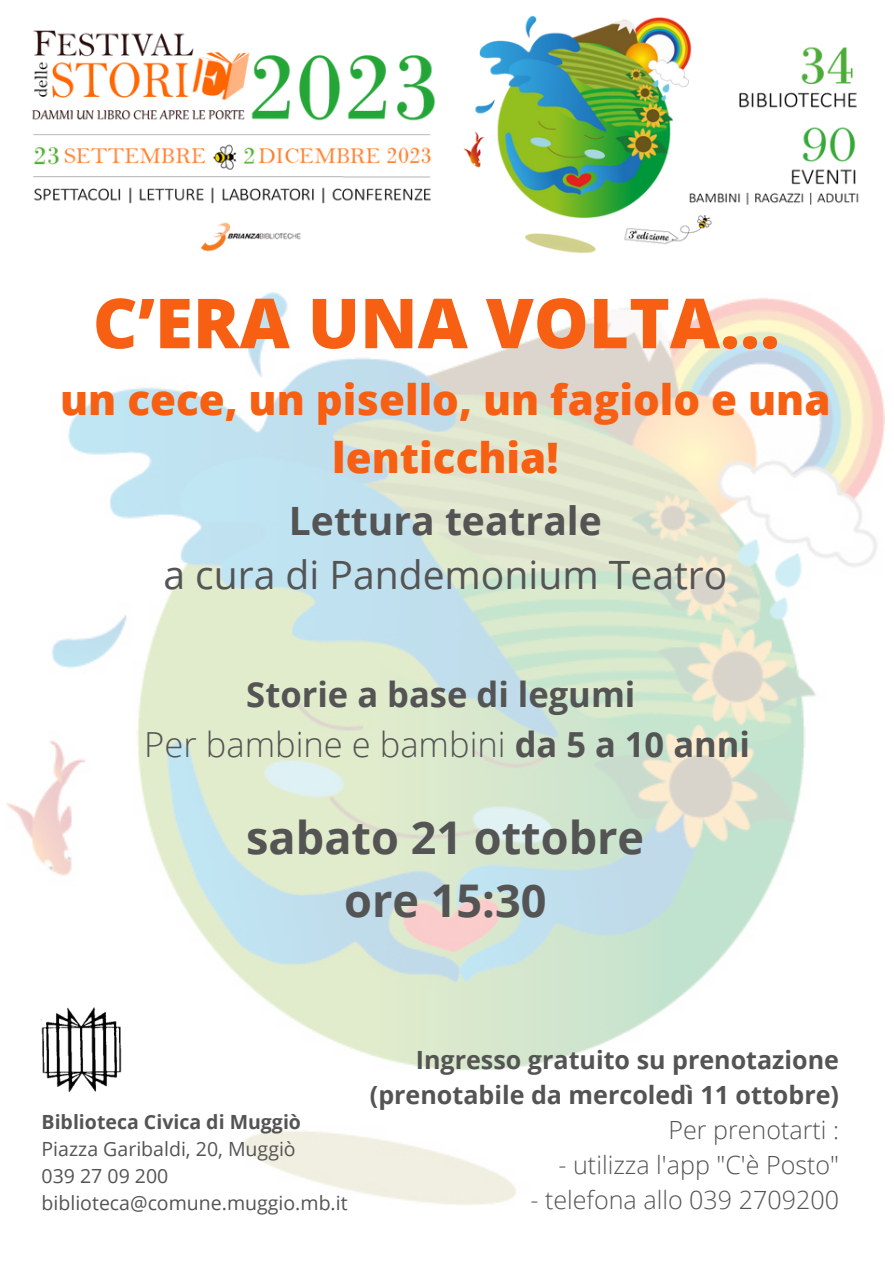
<style>
.page{position:relative;width:894px;height:1264px;background:#fff}
.page>*{position:absolute;margin:0;border:0;box-sizing:border-box;transform-origin:0 0}
.t1{font:800 69px "Open Sans";color:#f75f12}
.t2{font:700 45px "Open Sans";color:#545454}
.t3{font:800 42px/58.5px "Open Sans";color:#f75f12;text-align:center}
.t4{font:39px "Open Sans";color:#545454}
.t5{font:700 39px "Open Sans";color:#545454}
.t6{font:300 34.5px "Open Sans";color:#545454}
.t7{font:700 34.5px "Open Sans";color:#545454}
.t8{font:700 25.05px "Open Sans";color:#545454}
.t9{font:300 25.05px "Open Sans";color:#545454}
.t10{font:19.5px "Open Sans";color:#545454}
.t11{font:700 19.5px "Open Sans";color:#545454}
.s1{font-weight:700}
</style>
<div class="page">
<img style="left:7px;top:292px;width:877px;height:912px">
<img style="left:42px;top:1006px;width:84px;height:87px">
<img style="left:31px;top:15px;width:828px;height:239px">
<p class="t1" style="left:93px;top:274px;width:688px">C’ERA UNA VOLTA…</p>
<p class="t3" style="left:60px;top:369px;width:771px">un cece, un pisello, un fagiolo e una lenticchia!</p>
<p class="t5" style="left:289px;top:493px;width:314px">Lettura teatrale</p>
<p class="t4" style="left:163px;top:547px;width:565px">a cura di Pandemonium Teatro</p>
<p class="t7" style="left:246px;top:670px;width:390px">Storie a base di legumi</p>
<p class="t6" style="left:144px;top:719px;width:607px">Per bambine e bambini <span class="s1">da 5 a 10 anni</span></p>
<p class="t2" style="left:246px;top:805px;width:399px">sabato 21 ottobre</p>
<p class="t2" style="left:344px;top:868px;width:204px">ore 15:30</p>
<p class="t11" style="left:42px;top:1107px;width:261px">Biblioteca Civica di Muggiò</p>
<p class="t10" style="left:42px;top:1134px;width:255px">Piazza Garibaldi, 20, Muggiò</p>
<p class="t10" style="left:42px;top:1161px;width:128px">039 27 09 200</p>
<p class="t10" style="left:42px;top:1188px;width:307px">biblioteca@comune.muggio.mb.it</p>
<p class="t8" style="left:415px;top:1042px;width:424px">Ingresso gratuito su prenotazione</p>
<p class="t8" style="left:370px;top:1077px;width:470px">(prenotabile da mercoledì 11 ottobre)</p>
<p class="t9" style="left:668px;top:1112px;width:172px">Per prenotarti :</p>
<p class="t9" style="left:558px;top:1147px;width:282px">- utilizza l'app "C'è Posto"</p>
<p class="t9" style="left:530px;top:1182px;width:310px">- telefona allo 039 2709200</p>
</div>
